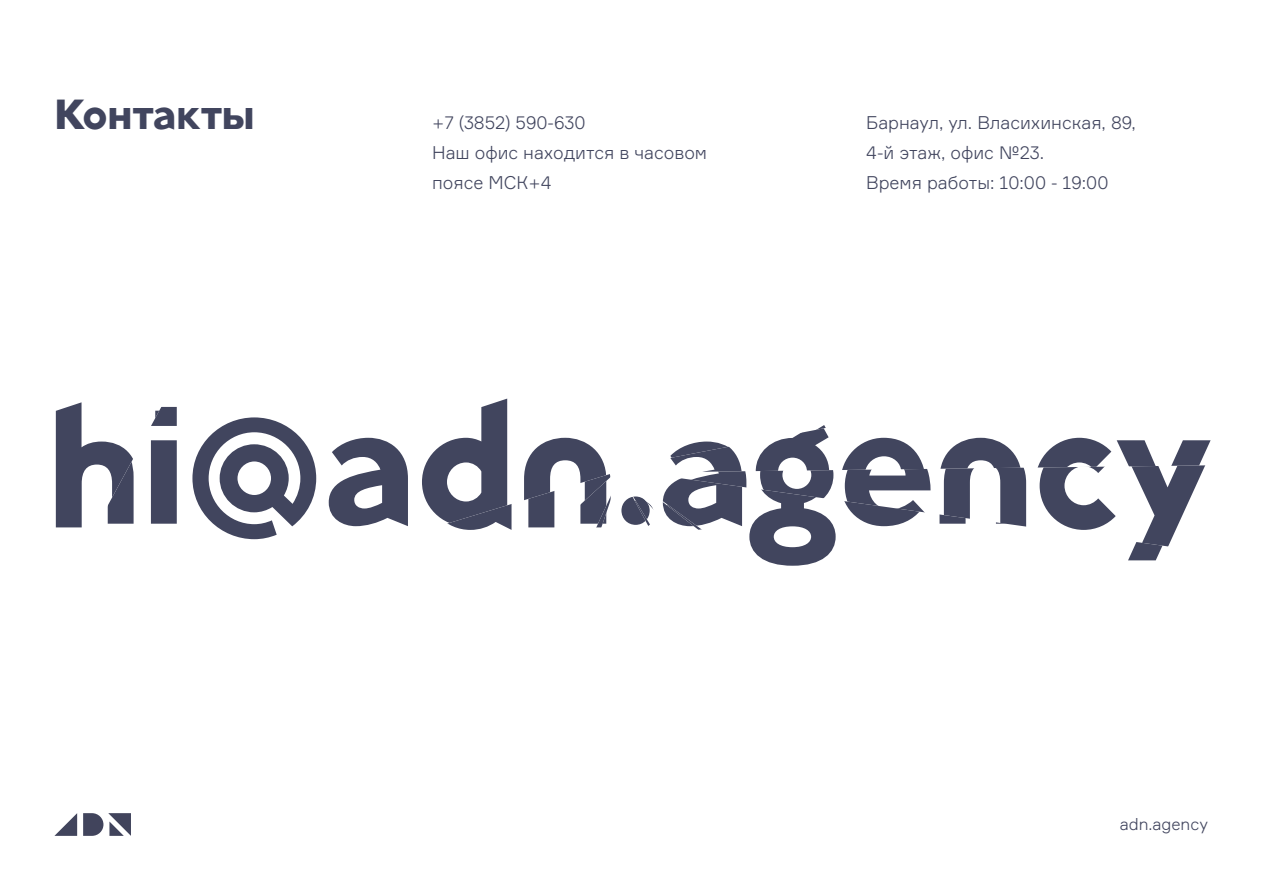
<style>
.page{position:relative;width:1263px;height:893px;background:#fff}
.page>*{position:absolute;margin:0;border:0;box-sizing:border-box;transform-origin:0 0}
.t1{font:700 166.8px "Atomic Alice";color:#41455e}
.t2{font:700 42px "Atomic Alice";color:#41455e}
.t3{font:300 18px/30px "Formular";color:#41455e}
.t4{font:300 16.5px "Formular";color:#41455e}
</style>
<div class="page">
<svg style="left:107px;top:461px;width:27px;height:63px"></svg>
<svg style="left:151px;top:407px;width:26px;height:117px;background:#606378"></svg>
<svg style="left:192px;top:417px;width:124px;height:122px"></svg>
<svg style="left:329px;top:438px;width:79px;height:88px"></svg>
<svg style="left:422px;top:399px;width:85px;height:124px"></svg>
<svg style="left:524px;top:438px;width:82px;height:86px"></svg>
<svg style="left:621px;top:496px;width:29px;height:29px"></svg>
<svg style="left:663px;top:446px;width:79px;height:80px"></svg>
<svg style="left:749px;top:428px;width:175px;height:138px"></svg>
<svg style="left:939px;top:438px;width:82px;height:86px"></svg>
<svg style="left:1037px;top:438px;width:74px;height:30px"></svg>
<svg style="left:1117px;top:440px;width:93px;height:120px"></svg>
<svg style="left:83px;top:813px;width:48px;height:23px"></svg>
<svg style="left:54px;top:813px;width:23px;height:23px"></svg>
<h2 class="t2" style="left:55px;top:88px;width:202px">Контакты</h2>
<p class="t3" style="left:432px;top:107px;width:277px">+7 (3852) 590-630<br>Наш офис находится в часовом поясе МСК+4</p>
<p class="t3" style="left:866px;top:107px;width:271px">Барнаул, ул. Власихинская, 89,<br>4-й этаж, офис №23.<br>Время работы: 10:00 - 19:00</p>
<h1 class="t1" style="left:47px;top:364px;width:1171px">hi@adn.agency</h1>
<p class="t4" style="left:1120px;top:814px;width:90px">adn.agency</p>
</div>
